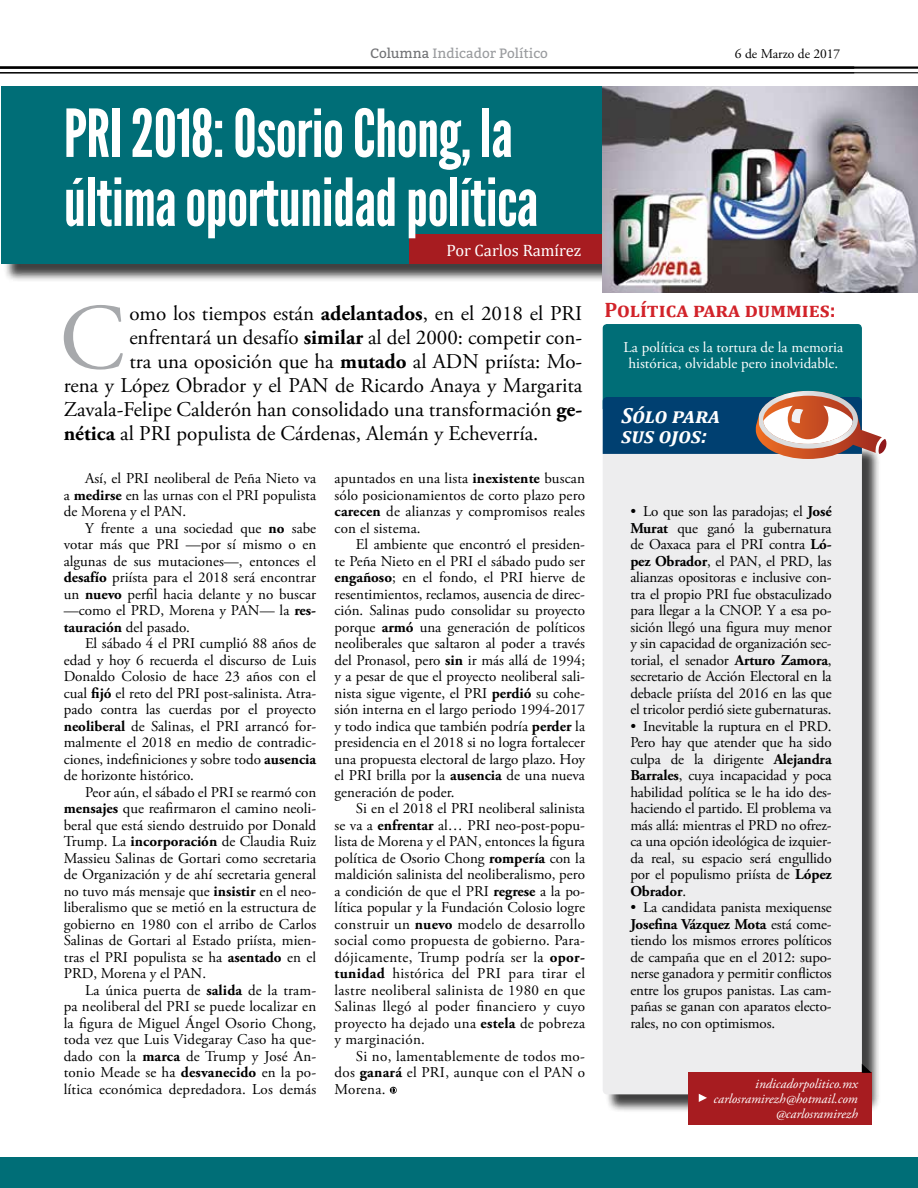
<style>
.page{position:relative;width:918px;height:1188px;background:#fff}
.page>*{position:absolute;margin:0;border:0;box-sizing:border-box;transform-origin:0 0}
.t1{font:93.45px "Adobe Garamond Pro";color:#a7a9ac}
.t2{font:66px/69px "League Gothic";letter-spacing:-.01em;color:#fff}
.t3{font:italic 700 21.9px/19.5px "Cambria";color:#fff}
.t4{font:21px "Adobe Garamond Pro";color:#000}
.t5{font:700 21px "Cambria";color:#d2232a}
.t6{font:16.5px "Cambria";color:#fff}
.t7{font:15px/16.5px "Adobe Garamond Pro";color:#000;text-align:justify}
.t8{font:15px/16.5px "Adobe Garamond Pro";color:#fff;text-align:center}
.t9{font:italic 13.5px/15px "Adobe Garamond Pro";color:#fff;text-align:right}
.t10{font:13.5px "Bitter";color:#999b9e}
.t11{font:13.5px "Adobe Garamond Pro";color:#000}
.s1{color:#717275}
.s2{font-weight:700}
</style>
<div class="page">
<hr style="left:0;top:66px;width:918px;height:3px;background:#000">
<hr style="left:0;top:72px;width:918px;height:1px;background:#000">
<svg style="left:390px;top:1087px;width:7px;height:7px"></svg>
<svg style="left:391px;top:1088px;width:5px;height:5px"></svg>
<div style="left:603px;top:324px;width:259px;height:88px;background:#006e77;border-radius:4px"></div>
<div style="left:605px;top:445px;width:276px;height:668px;background:#000;opacity:.75"></div>
<div style="left:603px;top:443px;width:259px;height:651px;background:#ededee;border-radius:4px"></div>
<svg style="left:603px;top:391px;width:284px;height:68px"></svg>
<div style="left:688px;top:1073px;width:184px;height:52px;background:#a71c20"></div>
<svg style="left:699px;top:1094px;width:8px;height:8px"></svg>
<svg style="left:862px;top:1064px;width:10px;height:9px"></svg>
<div style="left:3px;top:89px;width:915px;height:194px;background:#000;opacity:.75"></div>
<div style="left:1px;top:86px;width:917px;height:178px;background:#006e77"></div>
<div style="left:410px;top:235px;width:208px;height:29px;background:#a71c20"></div>
<img style="left:603px;top:86px;width:315px;height:207px">
<div style="left:0;top:1157px;width:918px;height:31px;background:#006e77"></div>
<p class="t10" style="left:370px;top:44px;width:179px"><span class="s1">Columna</span> Indicador Político</p>
<p class="t11" style="left:735px;top:46px;width:107px">6 de Marzo de 2017</p>
<h2 class="t2" style="left:64px;top:99px;width:476px">PRI 2018: Osorio Chong, la última oportunidad política</h2>
<p class="t6" style="left:446px;top:240px;width:136px">Por Carlos Ramírez</p>
<h1 class="t1" style="left:60px;top:282px;width:67px">C</h1>
<h3 class="t4" style="left:129px;top:301px;width:454px">omo los tiempos están <span class="s2">adelantados</span>, en el 2018 el PRI</h3>
<h3 class="t4" style="left:129px;top:325px;width:454px">enfrentará un desafío <span class="s2">similar</span> al del 2000: competir con-</h3>
<h3 class="t4" style="left:129px;top:349px;width:455px">tra una oposición que ha <span class="s2">mutado</span> al ADN priísta: Mo-</h3>
<h3 class="t4" style="left:64px;top:373px;width:520px">rena y López Obrador y el PAN de Ricardo Anaya y Margarita</h3>
<h3 class="t4" style="left:64px;top:397px;width:520px">Zavala-Felipe Calderón han consolidado una transformación <span class="s2">ge-</span></h3>
<h3 class="t4" style="left:64px;top:421px;width:476px"><span class="s2">nética</span> al PRI populista de Cárdenas, Alemán y Echeverría.</h3>
<p class="t7" style="left:64px;top:471px;width:254px;text-indent:21px">Así, el PRI neoliberal de Peña Nieto va a <span class="s2">medirse</span> en las urnas con el PRI populista de Morena y el PAN.</p>
<p class="t7" style="left:64px;top:520px;width:254px;text-indent:21px">Y frente a una sociedad que <span class="s2">no</span> sabe votar más que PRI —por sí mismo o en algunas de sus mutaciones—, entonces el <span class="s2">desafío</span> priísta para el 2018 será encontrar un <span class="s2">nuevo</span> perfil hacia delante y no buscar —como el PRD, Morena y PAN— la <span class="s2">res&shy;tauración</span> del pasado.</p>
<p class="t7" style="left:64px;top:636px;width:254px;text-indent:21px">El sábado 4 el PRI cumplió 88 años de edad y hoy 6 recuerda el discurso de Luis Donaldo Colosio de hace 23 años con el cual <span class="s2">fijó</span> el reto del PRI post-salinista. Atra&shy;pado contra las cuerdas por el proyecto <span class="s2">neoliberal</span> de Salinas, el PRI arrancó for&shy;malmente el 2018 en medio de contradic&shy;ciones, indefiniciones y sobre todo <span class="s2">ausencia </span>de horizonte histórico.</p>
<p class="t7" style="left:64px;top:784px;width:254px;text-indent:21px">Peor aún, el sábado el PRI se rearmó con <span class="s2">mensajes</span> que reafirmaron el camino neoli&shy;beral que está siendo destruido por Donald Trump. La <span class="s2">incorporación</span> de Claudia Ruiz Massieu Salinas de Gortari como secretaria de Organización y de ahí secretaria general no tuvo más mensaje que <span class="s2">insistir</span> en el neo&shy;liberalismo que se metió en la estructura de gobierno en 1980 con el arribo de Carlos Salinas de Gortari al Estado priísta, mien&shy;tras el PRI populista se ha <span class="s2">asentado</span> en el PRD, Morena y el PAN.</p>
<p class="t7" style="left:64px;top:982px;width:254px;text-indent:21px">La única puerta de <span class="s2">salida</span> de la tram&shy;pa neoliberal del PRI se puede localizar en la figura de Miguel Ángel Osorio Chong, toda vez que Luis Videgaray Caso ha que&shy;dado con la <span class="s2">marca</span> de Trump y José An&shy;tonio Meade se ha <span class="s2">desvanecido</span> en la po&shy;lítica económica depredadora. Los demás</p>
<p class="t7" style="left:335px;top:471px;width:252px">apuntados en una lista <span class="s2">inexistente</span> buscan sólo posicionamientos de corto plazo pero <span class="s2">carecen</span> de alianzas y compromisos reales con el sistema.</p>
<p class="t7" style="left:335px;top:537px;width:252px;text-indent:21px">El ambiente que encontró el presiden&shy;te Peña Nieto en el PRI el sábado pudo ser <span class="s2">engañoso</span>; en el fondo, el PRI hierve de resentimientos, reclamos, ausencia de direc&shy;ción. Salinas pudo consolidar su proyecto porque <span class="s2">armó</span> una generación de políticos neoliberales que saltaron al poder a través del Pronasol, pero <span class="s2">sin</span> ir más allá de 1994; y a pesar de que el proyecto neoliberal sali&shy;nista sigue vigente, el PRI <span class="s2">perdió</span> su cohe&shy;sión interna en el largo periodo 1994-2017 y todo indica que también podría <span class="s2">perder</span> la presidencia en el 2018 si no logra fortalecer una propuesta electoral de largo plazo. Hoy el PRI brilla por la <span class="s2">ausencia</span> de una nueva generación de poder.</p>
<p class="t7" style="left:335px;top:801px;width:252px;text-indent:21px">Si en el 2018 el PRI neoliberal salinista se va a <span class="s2">enfrentar</span> al… PRI neo-post-popu&shy;lista de Morena y el PAN, entonces la figura política de Osorio Chong <span class="s2">rompería</span> con la maldición salinista del neoliberalismo, pero a condición de que el PRI <span class="s2">regrese</span> a la po&shy;lítica popular y la Fundación Colosio logre construir un <span class="s2">nuevo</span> modelo de desarrollo social como propuesta de gobierno. Para&shy;dójicamente, Trump podría ser la <span class="s2">opor&shy;tunidad</span> histórica del PRI para tirar el lastre neoliberal salinista de 1980 en que Salinas llegó al poder financiero y cuyo proyecto ha dejado una <span class="s2">estela</span> de pobreza y marginación.</p>
<p class="t7" style="left:335px;top:1048px;width:252px;text-indent:21px">Si no, lamentablemente de todos mo&shy;dos <span class="s2">ganará</span> el PRI, aunque con el PAN o Morena.</p>
<h3 class="t5" style="left:604px;top:295px;width:233px">Política para dummies:</h3>
<p class="t8" style="left:624px;top:339px;width:221px">La política es la tortura de la memoria histórica, olvidable pero inolvidable.</p>
<h3 class="t3" style="left:621px;top:405px;width:100px">Sólo para sus ojos:</h3>
<p class="t7" style="left:630px;top:504px;width:203px">• Lo que son las paradojas; el <span class="s2">José Murat</span> que ganó la gubernatura de Oaxaca para el PRI contra <span class="s2">Ló&shy;pez Obrador</span>, el PAN, el PRD, las alianzas opositoras e inclusive con&shy;tra el propio PRI fue obstaculizado para llegar a la CNOP. Y a esa po&shy;sición llegó una figura muy menor y sin capacidad de organización sec&shy;torial, el senador <span class="s2">Arturo Zamora</span>, secretario de Acción Electoral en la debacle priísta del 2016 en las que el tricolor perdió siete gubernaturas.</p>
<p class="t7" style="left:630px;top:718px;width:203px">• Inevitable la ruptura en el PRD.<br>Pero hay que atender que ha sido culpa de la dirigente <span class="s2">Alejandra Barrales</span>, cuya incapacidad y poca habilidad política se le ha ido des&shy;haciendo el partido. El problema va más allá: mientras el PRD no ofrez&shy;ca una opción ideológica de izquier&shy;da real, su espacio será engullido por el populismo priísta de <span class="s2">López Obrador</span>.</p>
<p class="t7" style="left:630px;top:900px;width:203px">• La candidata panista mexiquense <span class="s2">Josefina Vázquez Mota</span> está come&shy;tiendo los mismos errores políticos de campaña que en el 2012: supo&shy;nerse ganadora y permitir conflictos entre los grupos panistas. Las cam&shy;pañas se ganan con aparatos electo&shy;rales, no con optimismos.</p>
<p class="t9" style="left:713px;top:1076px;width:146px">indicadorpolitico.mx carlosramirezh@hotmail.com @carlosramirezh</p>
</div>
